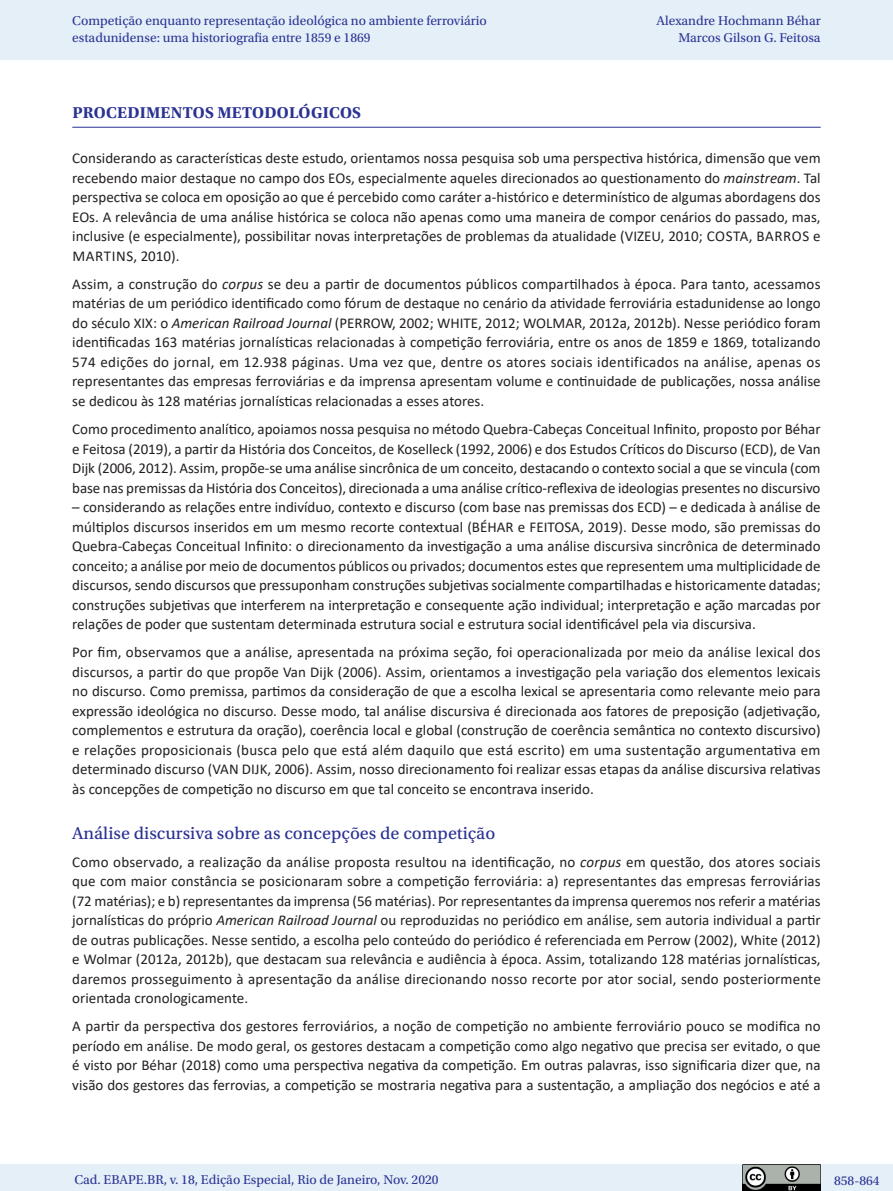
<style>
.page{position:relative;width:893px;height:1191px;background:#fff}
.page>*{position:absolute;margin:0;border:0;box-sizing:border-box;transform-origin:0 0}
._07_2_sub2{font:18px "Utopia Std Capt";color:#2b3393}
._07_1_sub_1{font:700 16.5px "Utopia Std";letter-spacing:.01em;color:#2b3393}
._06_0_texto{font:15px/19.5px "Calibri";color:#231f20;text-align:justify}
.t1{font:13.5px/16.5px "Utopia Std";color:#2b3393}
.s1{font-style:italic}
</style>
<div class="page">
<div style="left:0;top:0;width:893px;height:60px;background:#e4eff8"></div>
<div style="left:0;top:1164px;width:893px;height:27px;background:#e4eff8"></div>
<img style="left:743px;top:1164px;width:78px;height:27px">
<hr style="left:72px;top:127px;width:749px;height:1px;background:#2b3393">
<p class="t1" style="left:72px;top:13px;width:416px">Competição enquanto representação ideológica no ambiente ferroviário estadunidense: uma historiografia entre 1859 e 1869</p>
<p class="t1" style="left:656px;top:13px;width:166px;text-align:right">Alexandre Hochmann Béhar<br>Marcos Gilson G. Feitosa</p>
<p class="_07_1_sub_1" style="left:72px;top:103px;width:290px">PROCEDIMENTOS METODOLÓGICOS</p>
<p class="_06_0_texto" style="left:72px;top:148px;width:750px">Considerando as características deste estudo, orientamos nossa pesquisa sob uma perspectiva histórica, dimensão que vem recebendo maior destaque no campo dos EOs, especialmente aqueles direcionados ao questionamento do <span class="s1">mainstream</span>. Tal perspectiva se coloca em oposição ao que é percebido como caráter a-histórico e determinístico de algumas abordagens dos EOs. A relevância de uma análise histórica se coloca não apenas como uma maneira de compor cenários do passado, mas, inclusive (e especialmente), possibilitar novas interpretações de problemas da atualidade (VIZEU, 2010; COSTA, BARROS e MARTINS, 2010).</p>
<p class="_06_0_texto" style="left:72px;top:274px;width:750px">Assim, a construção do <span class="s1">corpus</span> se deu a partir de documentos públicos compartilhados à época. Para tanto, acessamos matérias de um periódico identificado como fórum de destaque no cenário da atividade ferroviária estadunidense ao longo do século XIX: o <span class="s1">American Railroad Journal</span> (PERROW, 2002; WHITE, 2012; WOLMAR, 2012a, 2012b). Nesse periódico foram identificadas 163 matérias jornalísticas relacionadas à competição ferroviária, entre os anos de 1859 e 1869, totalizando 574 edições do jornal, em 12.938 páginas. Uma vez que, dentre os atores sociais identificados na análise, apenas os representantes das empresas ferroviárias e da imprensa apresentam volume e continuidade de publicações, nossa análise se dedicou às 128 matérias jornalísticas relacionadas a esses atores.</p>
<p class="_06_0_texto" style="left:72px;top:419px;width:750px">Como procedimento analítico, apoiamos nossa pesquisa no método Quebra-Cabeças Conceitual Infinito, proposto por Béhar e Feitosa (2019), a partir da História dos Conceitos, de Koselleck (1992, 2006) e dos Estudos Críticos do Discurso (ECD), de Van Dijk (2006, 2012). Assim, propõe-se uma análise sincrônica de um conceito, destacando o contexto social a que se vincula (com base nas premissas da História dos Conceitos), direcionada a uma análise crítico-reflexiva de ideologias presentes no discursivo</p>
<p class="_06_0_texto" style="left:72px;top:497px;width:750px">– considerando as relações entre indivíduo, contexto e discurso (com base nas premissas dos ECD) – e dedicada à análise de múltiplos discursos inseridos em um mesmo recorte contextual (BÉHAR e FEITOSA, 2019). Desse modo, são premissas do Quebra-Cabeças Conceitual Infinito: o direcionamento da investigação a uma análise discursiva sincrônica de determinado conceito; a análise por meio de documentos públicos ou privados; documentos estes que representem uma multiplicidade de discursos, sendo discursos que pressuponham construções subjetivas socialmente compartilhadas e historicamente datadas; construções subjetivas que interferem na interpretação e consequente ação individual; interpretação e ação marcadas por relações de poder que sustentam determinada estrutura social e estrutura social identificável pela via discursiva.</p>
<p class="_06_0_texto" style="left:72px;top:642px;width:750px">Por fim, observamos que a análise, apresentada na próxima seção, foi operacionalizada por meio da análise lexical dos discursos, a partir do que propõe Van Dijk (2006). Assim, orientamos a investigação pela variação dos elementos lexicais no discurso. Como premissa, partimos da consideração de que a escolha lexical se apresentaria como relevante meio para expressão ideológica no discurso. Desse modo, tal análise discursiva é direcionada aos fatores de preposição (adjetivação, complementos e estrutura da oração), coerência local e global (construção de coerência semântica no contexto discursivo) e relações proposicionais (busca pelo que está além daquilo que está escrito) em uma sustentação argumentativa em determinado discurso (VAN DIJK, 2006). Assim, nosso direcionamento foi realizar essas etapas da análise discursiva relativas às concepções de competição no discurso em que tal conceito se encontrava inserido.</p>
<p class="_07_2_sub2" style="left:72px;top:823px;width:425px">Análise discursiva sobre as concepções de competição</p>
<p class="_06_0_texto" style="left:72px;top:851px;width:750px">Como observado, a realização da análise proposta resultou na identificação, no <span class="s1">corpus</span> em questão, dos atores sociais que com maior constância se posicionaram sobre a competição ferroviária: a) representantes das empresas ferroviárias (72 matérias); e b) representantes da imprensa (56 matérias). Por representantes da imprensa queremos nos referir a matérias jornalísticas do próprio <span class="s1">American Railroad Journal</span> ou reproduzidas no periódico em análise, sem autoria individual a partir de outras publicações. Nesse sentido, a escolha pelo conteúdo do periódico é referenciada em Perrow (2002), White (2012) e Wolmar (2012a, 2012b), que destacam sua relevância e audiência à época. Assim, totalizando 128 matérias jornalísticas, daremos prosseguimento à apresentação da análise direcionando nosso recorte por ator social, sendo posteriormente orientada cronologicamente.</p>
<p class="_06_0_texto" style="left:72px;top:1016px;width:750px">A partir da perspectiva dos gestores ferroviários, a noção de competição no ambiente ferroviário pouco se modifica no período em análise. De modo geral, os gestores destacam a competição como algo negativo que precisa ser evitado, o que é visto por Béhar (2018) como uma perspectiva negativa da competição. Em outras palavras, isso significaria dizer que, na visão dos gestores das ferrovias, a competição se mostraria negativa para a sustentação, a ampliação dos negócios e até a</p>
<p class="t1" style="left:74px;top:1171px;width:366px">Cad. EBAPE.BR, v. 18, Edição Especial, Rio de Janeiro, Nov. 2020</p>
<p class="t1" style="left:834px;top:1172px;width:47px">858-864</p>
</div>
